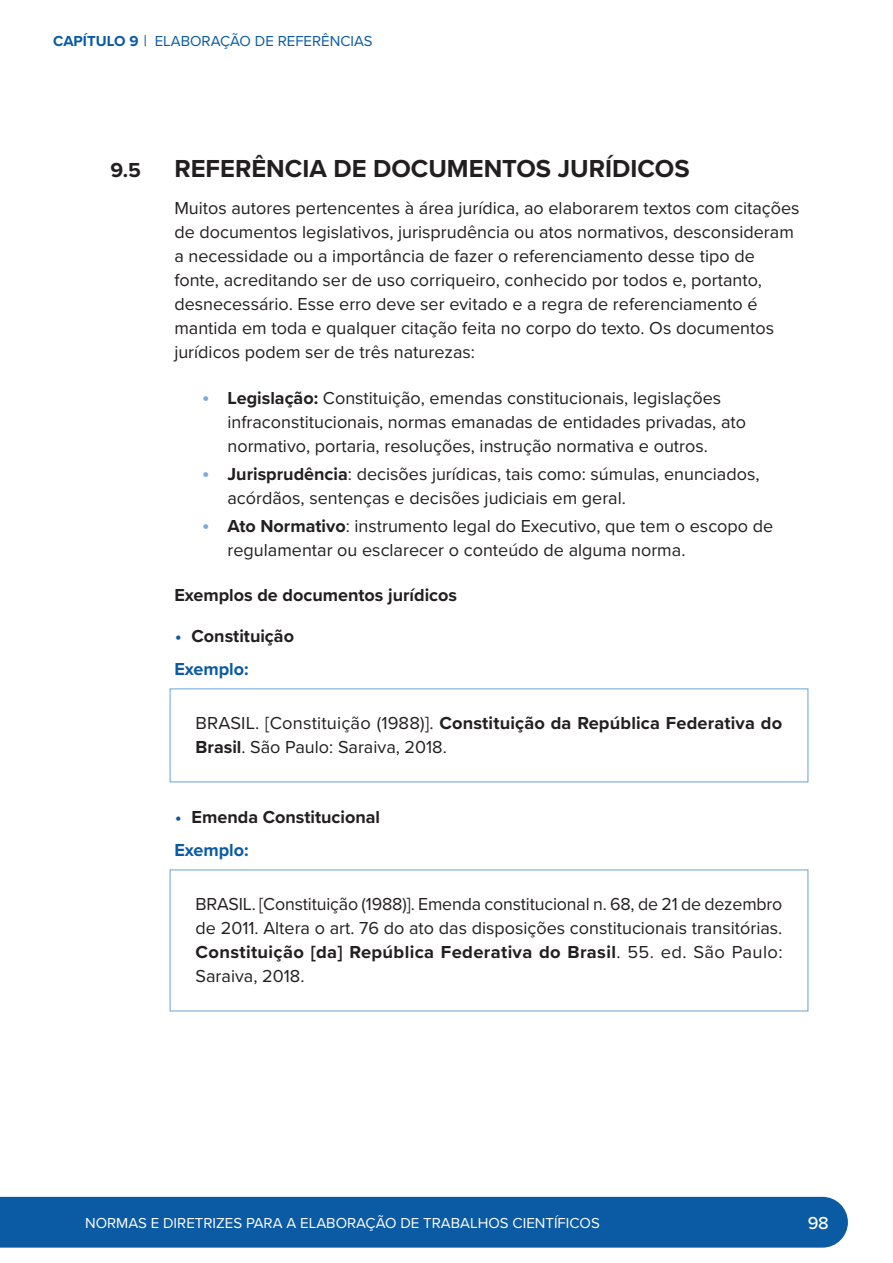
<style>
.page{position:relative;width:893px;height:1263px;background:#fff}
.page>*{position:absolute;margin:0;border:0;box-sizing:border-box;transform-origin:0 0}
.t1{font:700 25.5px "Proxima Nova";color:#231f20}
.t2{font:700 21px "Proxima Nova";color:#231f20}
.t3{font:18px/24px "Proxima Nova";color:#231f20}
.t4{font:700 18px/32.5px "Proxima Nova";color:#231f20}
.t5{font:500 18px "Proxima Nova";color:#fff}
.t6{font:15px "Proxima Nova";color:#fff}
.t7{font:15px "Proxima Nova";color:#0a5aa4}
.s1{font-weight:700}
.s2{font-size:22.5px;color:#7aacdc}
.s3{color:#0a5aa4}
</style>
<div class="page">
<div style="left:0;top:1197px;width:848px;height:50px;background:#0a5aa4"></div>
<div style="left:170px;top:688px;width:638px;height:94px;border:1px solid #7aacdc"></div>
<div style="left:170px;top:869px;width:638px;height:142px;border:1px solid #7aacdc"></div>
<p class="t7" style="left:53px;top:30px;width:321px"><span class="s1">CAPÍTULO 9</span> ELABORAÇÃO DE REFERÊNCIAS</p>
<p class="t2" style="left:111px;top:155px;width:32px">9.5</p>
<h1 class="t1" style="left:174px;top:150px;width:517px">REFERÊNCIA DE DOCUMENTOS JURÍDICOS</h1>
<p class="t3" style="left:174px;top:195px;width:627px">Muitos autores pertencentes à área jurídica, ao elaborarem textos com citações de documentos legislativos, jurisprudência ou atos normativos, desconsideram a necessidade ou a importância de fazer o referenciamento desse tipo de fonte, acreditando ser de uso corriqueiro, conhecido por todos e, portanto, desnecessário. Esse erro deve ser evitado e a regra de referenciamento é mantida em toda e qualquer citação feita no corpo do texto. Os documentos jurídicos podem ser de três naturezas:</p>
<p class="t3" style="left:227px;top:385px;width:520px;text-indent:-26px"><span class="s2">•</span> <span class="s1">Legislação:</span> Constituição, emendas constitucionais, legislações infraconstitucionais, normas emanadas de entidades privadas, ato normativo, portaria, resoluções, instrução normativa e outros.</p>
<p class="t3" style="left:227px;top:461px;width:534px;text-indent:-26px"><span class="s2">•</span> <span class="s1">Jurisprudência</span>: decisões jurídicas, tais como: súmulas, enunciados, acórdãos, sentenças e decisões judiciais em geral.</p>
<p class="t3" style="left:227px;top:513px;width:547px;text-indent:-26px"><span class="s2">•</span> <span class="s1">Ato Normativo</span>: instrumento legal do Executivo, que tem o escopo de regulamentar ou esclarecer o conteúdo de alguma norma.</p>
<p class="t4" style="left:174px;top:579px;width:284px">Exemplos de documentos jurídicos</p>
<p class="t4" style="left:174px;top:620px;width:121px"><span class="s3">•</span> Constituição<br><span class="s3">Exemplo:</span></p>
<p class="t3" style="left:196px;top:710px;width:588px">BRASIL. [Constituição (1988)]. <span class="s1">Constituição da República Federativa do<br>Brasil</span>. São Paulo: Saraiva, 2018.</p>
<p class="t4" style="left:174px;top:801px;width:207px"><span class="s3">•</span> Emenda Constitucional<br><span class="s3">Exemplo:</span></p>
<p class="t3" style="left:196px;top:891px;width:588px;text-align:justify">BRASIL. [Constituição (1988)]. Emenda constitucional n. 68, de 21 de dezembro de 2011. Altera o art. 76 do ato das disposições constitucionais transitórias.<br><span class="s1">Constituição [da] República Federativa do Brasil</span>. 55. ed. São Paulo:<br>Saraiva, 2018.</p>
<p class="t6" style="left:85px;top:1212px;width:516px">NORMAS E DIRETRIZES PARA A ELABORAÇÃO DE TRABALHOS CIENTÍFICOS</p>
<p class="t5" style="left:808px;top:1210px;width:22px">98</p>
</div>
